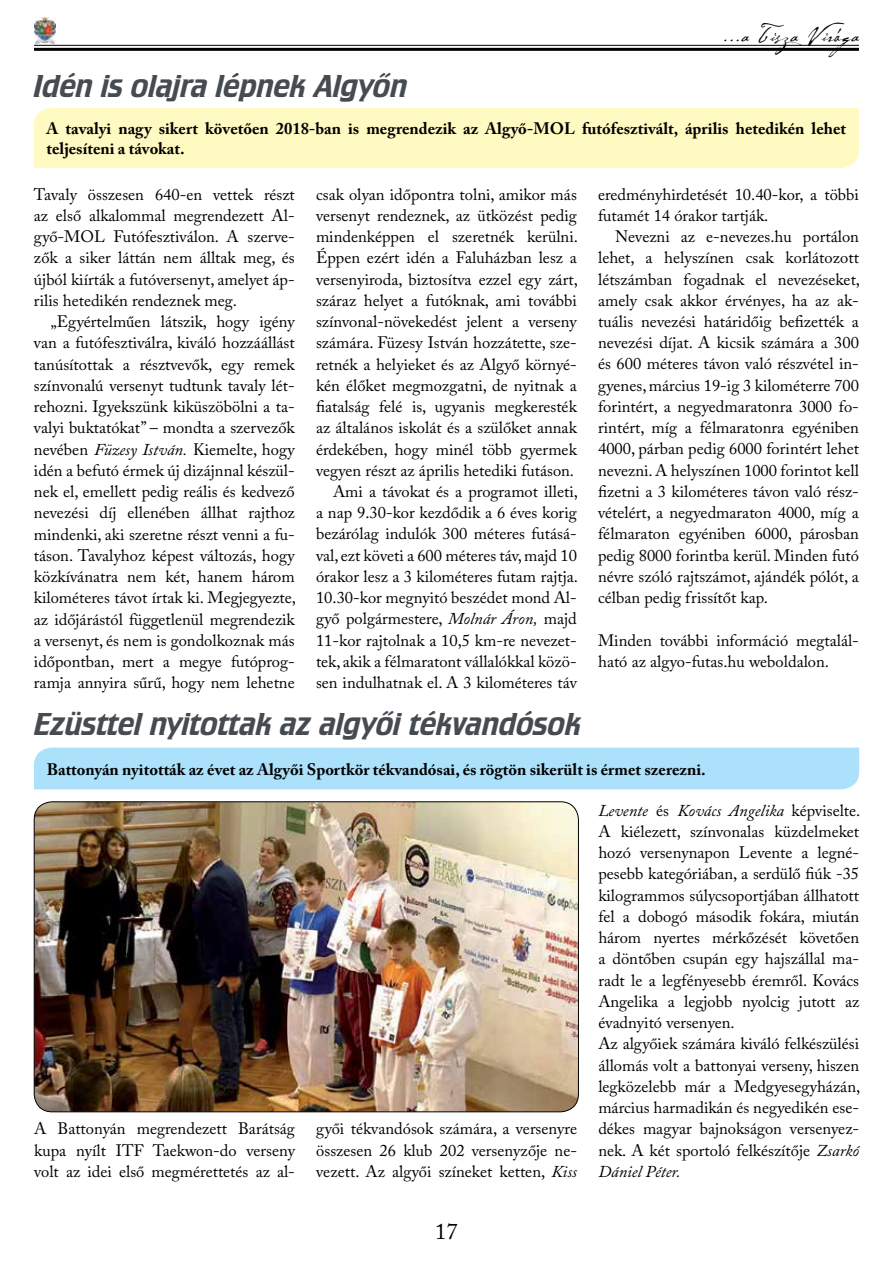
<style>
.page{position:relative;width:893px;height:1263px;background:#fff}
.page>*{position:absolute;margin:0;border:0;box-sizing:border-box;transform-origin:0 0}
.t1{font:33px "Crillee TOT";color:#454b50}
.t2{font:24px "Cezanne";letter-spacing:.04em;color:#000}
.t3{font:22.5px "Adobe Caslon Pro";color:#000}
.t4{font:16.5px/21.3px "Adobe Caslon Pro";color:#000;text-align:justify}
.t5{font:700 16.5px/19.8px "Adobe Caslon Pro";color:#000}
.s1{font-style:italic}
</style>
<div class="page">
<hr style="left:34px;top:45px;width:825px;height:1px;background:#000">
<hr style="left:34px;top:48px;width:825px;height:3px;background:#000">
<img style="left:34px;top:17px;width:21px;height:26px">
<div style="left:34px;top:108px;width:825px;height:60px;background:#fffac2"></div>
<div style="left:34px;top:747px;width:825px;height:42px;background:#abe1fa"></div>
<img style="left:34px;top:802px;width:544px;height:310px">
<h1 class="t1" style="left:34px;top:68px;width:375px">Idén is olajra lépnek Algyőn</h1>
<h2 class="t2" style="left:723px;top:19px;width:143px">...a Tisza Virága</h2>
<p class="t5" style="left:47px;top:119px;width:801px">A tavalyi nagy sikert követően 2018-ban is megrendezik az Algyő-MOL futófesztivált, április hetedikén lehet teljesíteni a távokat.</p>
<p class="t4" style="left:34px;top:183px;width:262px">Tavaly összesen 640-en vettek részt az első alkalommal megrendezett Al&shy;győ-MOL Futófesztiválon. A szerve&shy;zők a siker láttán nem álltak meg, és újból kiírták a futóversenyt, amelyet áp&shy;rilis hetedikén rendeznek meg.</p>
<p class="t4" style="left:34px;top:311px;width:263px;text-indent:17px">„Egyértelműen látszik, hogy igény van a futófesztiválra, kiváló hozzáállást tanúsítottak a résztvevők, egy remek színvonalú versenyt tudtunk tavaly lét&shy;rehozni. Igyekszünk kiküszöbölni a ta&shy;valyi buktatókat” – mondta a szervezők nevében <span class="s1">Füzesy István.</span> Kiemelte, hogy idén a befutó érmek új dizájnnal készül&shy;nek el, emellett pedig reális és kedvező nevezési díj ellenében állhat rajthoz mindenki, aki szeretne részt venni a fu&shy;táson. Tavalyhoz képest változás, hogy közkívánatra nem két, hanem három kilométeres távot írtak ki. Megjegyezte, az időjárástól függetlenül megrendezik a versenyt, és nem is gondolkoznak más időpontban, mert a megye futóprog&shy;ramja annyira sűrű, hogy nem lehetne</p>
<p class="t4" style="left:316px;top:183px;width:263px;text-align:right">csak olyan időpontra tolni, amikor más versenyt rendeznek, az ütközést pedig mindenképpen el szeretnék kerülni.<br>Éppen ezért idén a Faluházban lesz a versenyiroda, biztosítva ezzel egy zárt, száraz helyet a futóknak, ami további színvonal-növekedést jelent a verseny számára. Füzesy István hozzátette, sze&shy;retnék a helyieket és az Algyő környé&shy;kén élőket megmozgatni, de nyitnak a fiatalság felé is, ugyanis megkeresték az általános iskolát és a szülőket annak érdekében, hogy minél több gyermek vegyen részt az április hetediki futáson.<br>Ami a távokat és a programot illeti,<br>a nap 9.30-kor kezdődik a 6 éves korig bezárólag indulók 300 méteres futásá&shy;val, ezt követi a 600 méteres táv, majd 10 órakor lesz a 3 kilométeres futam rajtja.<br>10.30-kor megnyitó beszédet mond Al&shy;győ polgármestere, <span class="s1">Molnár Áron,</span> majd 11-kor rajtolnak a 10,5 km-re nevezet&shy;tek, akik a félmaratont vállalókkal közö&shy;sen indulhatnak el. A 3 kilométeres táv</p>
<p class="t4" style="left:598px;top:183px;width:262px">eredményhirdetését 10.40-kor, a többi futamét 14 órakor tartják.</p>
<p class="t4" style="left:598px;top:226px;width:263px;text-indent:17px">Nevezni az e-nevezes.hu portálon lehet, a helyszínen csak korlátozott létszámban fogadnak el nevezéseket, amely csak akkor érvényes, ha az ak&shy;tuális nevezési határidőig befizették a nevezési díjat. A kicsik számára a 300 és 600 méteres távon való részvétel in&shy;gyenes, március 19-ig 3 kilométerre 700 forintért, a negyedmaratonra 3000 fo&shy;rintért, míg a félmaratonra egyéniben 4000, párban pedig 6000 forintért lehet nevezni. A helyszínen 1000 forintot kell fizetni a 3 kilométeres távon való rész&shy;vételért, a negyedmaraton 4000, míg a félmaraton egyéniben 6000, párosban pedig 8000 forintba kerül. Minden futó névre szóló rajtszámot, ajándék pólót, a célban pedig frissítőt kap.</p>
<p class="t4" style="left:598px;top:629px;width:262px">Minden további információ megtalál&shy;ható az algyo-futas.hu weboldalon.</p>
<h1 class="t1" style="left:34px;top:706px;width:548px">Ezüsttel nyitottak az algyői tékvandósok</h1>
<p class="t5" style="left:47px;top:759px;width:660px">Battonyán nyitották az évet az Algyői Sportkör tékvandósai, és rögtön sikerült is érmet szerezni.</p>
<p class="t4" style="left:34px;top:1118px;width:262px">A Battonyán megrendezett Barátság kupa nyílt ITF Taekwon-do verseny volt az idei első megmérettetés az al-</p>
<p class="t4" style="left:316px;top:1118px;width:262px">győi tékvandósok számára, a versenyre összesen 26 klub 202 versenyzője ne&shy;vezett. Az algyői színeket ketten, <span class="s1">Kiss</span></p>
<h3 class="t3" style="left:435px;top:1218px;width:24px">17</h3>
<p class="t4" style="left:598px;top:799px;width:263px;text-align:left"><span class="s1">Levente</span> és <span class="s1">Kovács Angelika</span> képviselte.<br>A kiélezett, színvonalas küzdelmeket hozó versenynapon Levente a legné&shy;pesebb kategóriában, a serdülő fiúk -35 kilogrammos súlycsoportjában állhatott fel a dobogó második fokára, miután három nyertes mérkőzését követően a döntőben csupán egy hajszállal ma&shy;radt le a legfényesebb éremről. Kovács Angelika a legjobb nyolcig jutott az évadnyitó versenyen.<br>Az algyőiek számára kiváló felkészülési állomás volt a battonyai verseny, hiszen legközelebb már a Medgyesegyházán, március harmadikán és negyedikén ese&shy;dékes magyar bajnokságon versenyez&shy;nek. A két sportoló felkészítője <span class="s1">Zsarkó Dániel Péter.</span></p>
</div>
